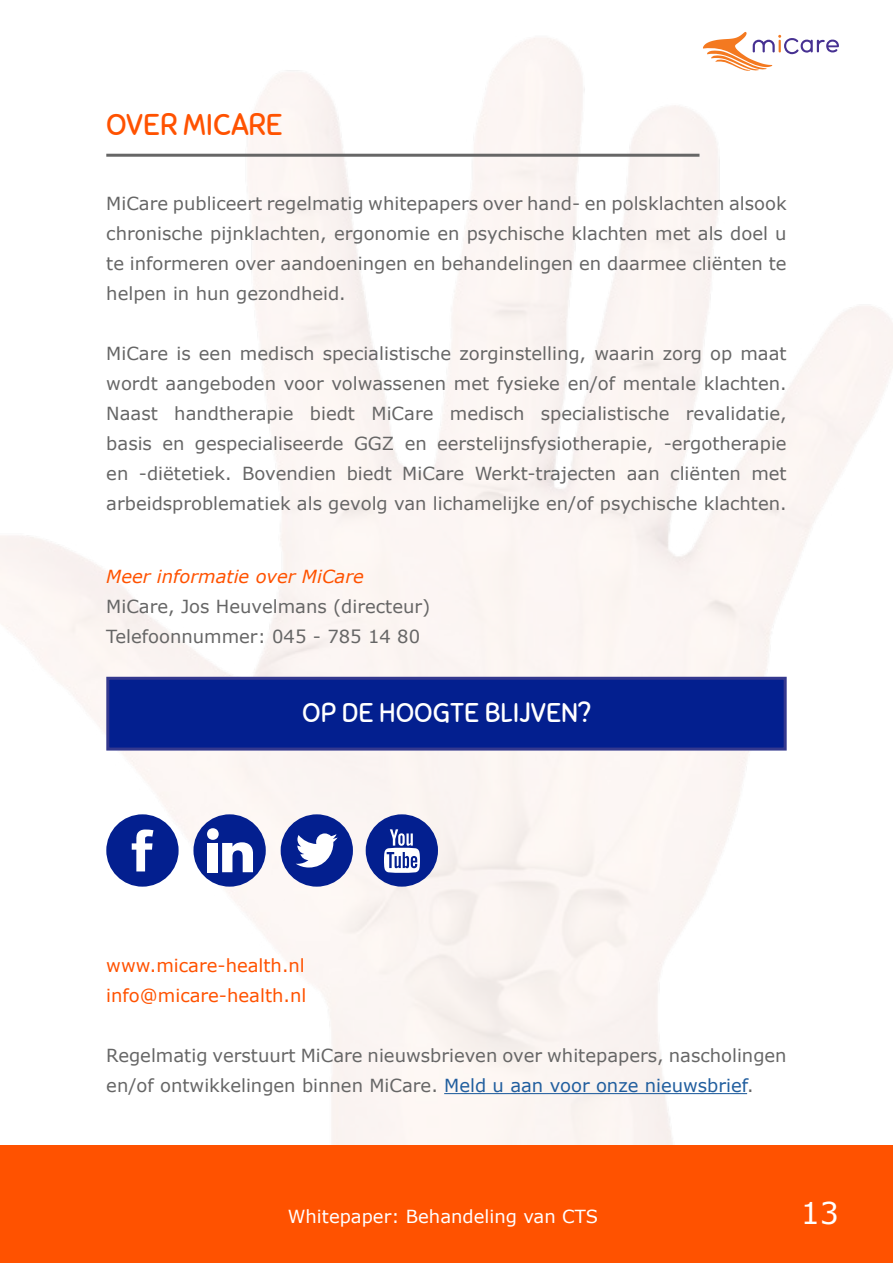
<style>
.page{position:relative;width:893px;height:1263px;background:#fff}
.page>*{position:absolute;margin:0;border:0;box-sizing:border-box;transform-origin:0 0}
.t1{font:30px "Sniglet";color:#ff5200}
.t2{font:30px "Verdana";color:#fff}
.t3{font:27px "Sniglet";color:#fff}
.t4{font:18px/30px "Verdana";color:#666;text-align:justify}
.t5{font:18px/30px "Verdana";color:#ff5200}
.t6{font:18px "Verdana";color:#fff}
.t7{font:italic 18px "Verdana";color:#ff5200}
.s1{color:#215e9e}
</style>
<div class="page">
<div style="left:0;top:1145px;width:893px;height:118px;background:#ff5200"></div>
<img style="left:0;top:31px;width:893px;height:1113px">
<hr style="left:106px;top:154px;width:593px;height:3px;background:#666">
<hr style="left:444px;top:1093px;width:303px;height:1px;background:#215e9e">
<div style="left:106px;top:677px;width:681px;height:73px;background:#031f8f;border:3px solid #34388e"></div>
<div style="left:106px;top:814px;width:73px;height:73px;background:#031f8f;border-radius:50%"></div>
<svg style="left:132px;top:829px;width:21px;height:42px"></svg>
<div style="left:366px;top:814px;width:72px;height:73px;background:#031f8f;border-radius:50%"></div>
<svg style="left:384px;top:829px;width:36px;height:44px"></svg>
<div style="left:281px;top:814px;width:72px;height:73px;background:#031f8f;border-radius:50%"></div>
<svg style="left:296px;top:833px;width:42px;height:34px"></svg>
<div style="left:193px;top:814px;width:73px;height:73px;background:#031f8f;border-radius:50%"></div>
<svg style="left:207px;top:828px;width:46px;height:44px"></svg>
<h1 class="t1" style="left:106px;top:106px;width:178px">OVER MICARE</h1>
<p class="t4" style="left:106px;top:188px;width:682px">MiCare publiceert regelmatig whitepapers over hand- en polsklachten alsook chronische pijnklachten, ergonomie en psychische klachten met als doel u te informeren over aandoeningen en behandelingen en daarmee cliënten te helpen in hun gezondheid.</p>
<p class="t4" style="left:106px;top:338px;width:682px">MiCare is een medisch specialistische zorginstelling, waarin zorg op maat wordt aangeboden voor volwassenen met fysieke en/of mentale klachten.<br>Naast handtherapie biedt MiCare medisch specialistische revalidatie, basis en gespecialiseerde GGZ en eerstelijnsfysiotherapie, -ergotherapie en -diëtetiek. Bovendien biedt MiCare Werkt-trajecten aan cliënten met arbeidsproblematiek als gevolg van lichamelijke en/of psychische klachten.</p>
<p class="t7" style="left:106px;top:564px;width:259px">Meer informatie over MiCare</p>
<p class="t4" style="left:106px;top:591px;width:325px">MiCare, Jos Heuvelmans (directeur)<br>Telefoonnummer: 045 - 785 14 80</p>
<h2 class="t3" style="left:302px;top:696px;width:290px">OP DE HOOGTE BLIJVEN?</h2>
<p class="t5" style="left:106px;top:950px;width:202px">www.micare-health.nl info@micare-health.nl</p>
<p class="t4" style="left:106px;top:1040px;width:682px">Regelmatig verstuurt MiCare nieuwsbrieven over whitepapers, nascholingen en/of ontwikkelingen binnen MiCare. <span class="s1">Meld u aan voor onze nieuwsbrief</span>.</p>
<p class="t6" style="left:288px;top:1204px;width:312px">Whitepaper: Behandeling van CTS</p>
<h1 class="t2" style="left:801px;top:1192px;width:40px">13</h1>
</div>
